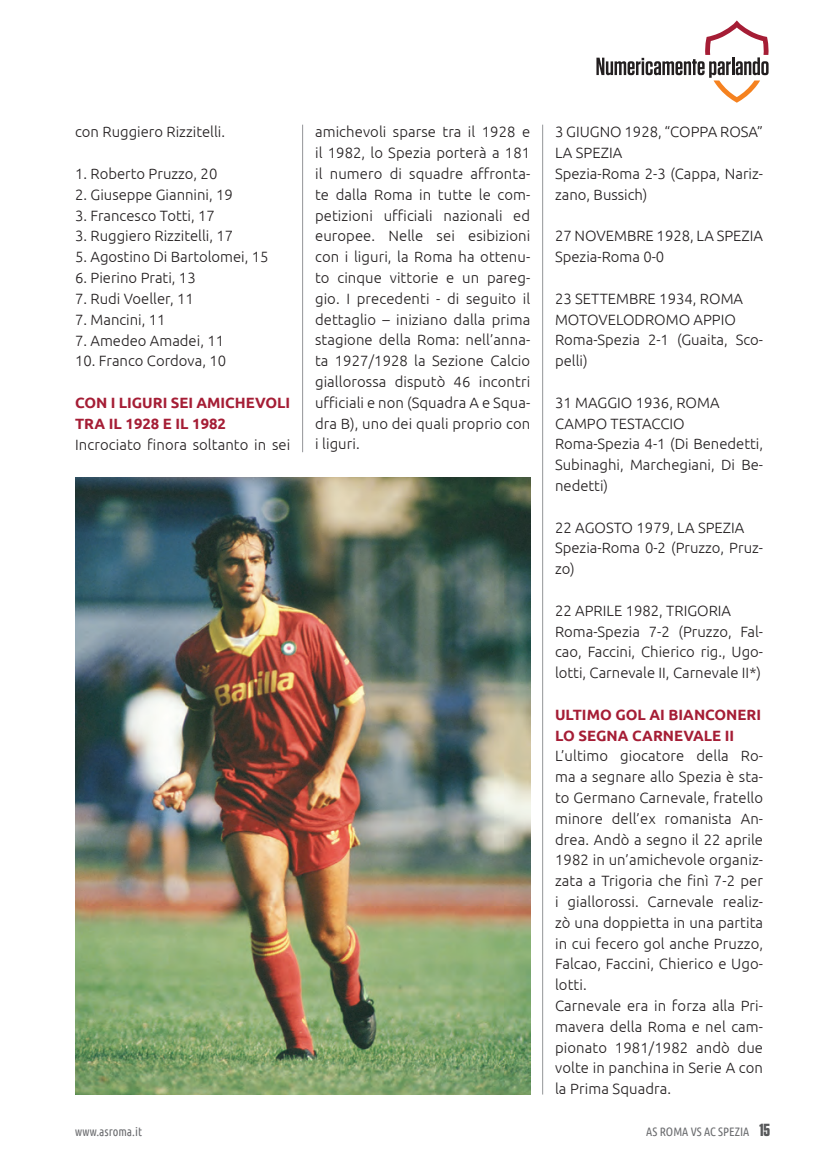
<style>
.page{position:relative;width:819px;height:1166px;background:#fff}
.page>*{position:absolute;margin:0;border:0;box-sizing:border-box;transform-origin:0 0}
.txt_MP015{font:300 14.88px/20.8px "Ubuntu";color:#231f20;text-align:justify}
.titoletto_num_MP015{font:300 14.88px/20.8px "Ubuntu";letter-spacing:.005em;color:#231f20;text-align:justify}
.titoletto_num_MP015-2{font:700 14.88px "Ubuntu";color:#a51d35}
.txt_MP015-2{font:700 14.88px "Ubuntu";color:#a51d35}
.t1{font:12.25px "Ubuntu Condensed";color:#6c6d70}
.s1{font-family:"Tungsten";font-weight:700;font-size:17.5px;color:#57585a}
</style>
<div class="page">
<hr style="left:302px;top:125px;width:1px;height:327px;background:#939598">
<hr style="left:542px;top:125px;width:1px;height:969px;background:#939598">
<svg style="left:596px;top:20px;width:172px;height:83px"></svg>
<img style="left:75px;top:477px;width:455px;height:617px">
<p class="txt_MP015" style="left:75px;top:121px;width:151px">con Ruggiero Rizzitelli.</p>
<p class="txt_MP015" style="left:75px;top:163px;width:144px">1. Roberto Pruzzo, 20</p>
<p class="txt_MP015" style="left:75px;top:184px;width:159px">2. Giuseppe Giannini, 19</p>
<p class="txt_MP015" style="left:75px;top:205px;width:141px">3. Francesco Totti, 17</p>
<p class="txt_MP015" style="left:75px;top:225px;width:160px">3. Ruggiero Rizzitelli, 17</p>
<p class="txt_MP015" style="left:75px;top:246px;width:195px">5. Agostino Di Bartolomei, 15</p>
<p class="txt_MP015" style="left:75px;top:267px;width:122px">6. Pierino Prati, 13</p>
<p class="txt_MP015" style="left:75px;top:288px;width:120px">7. Rudi Voeller, 11</p>
<p class="txt_MP015" style="left:75px;top:308px;width:92px">7. Mancini, 11</p>
<p class="txt_MP015" style="left:75px;top:329px;width:150px">7. Amedeo Amadei, 11</p>
<p class="txt_MP015" style="left:75px;top:350px;width:152px">10. Franco Cordova, 10</p>
<p class="txt_MP015-2" style="left:75px;top:393px;width:216px">CON I LIGURI SEI AMICHEVOLI</p>
<p class="titoletto_num_MP015-2" style="left:75px;top:414px;width:152px">TRA IL 1928 E IL 1982</p>
<p class="txt_MP015" style="left:75px;top:433px;width:216px">Incrociato finora soltanto in sei</p>
<p class="txt_MP015" style="left:315px;top:121px;width:216px">amichevoli sparse tra il 1928 e il 1982, lo Spezia porterà a 181 il numero di squadre affronta&shy;te dalla Roma in tutte le com&shy;petizioni ufficiali nazionali ed europee. Nelle sei esibizioni con i liguri, la Roma ha ottenu&shy;to cinque vittorie e un pareg&shy;gio. I precedenti - di seguito il dettaglio – iniziano dalla prima stagione della Roma: nell’anna&shy;ta 1927/1928 la Sezione Calcio giallorossa disputò 46 incontri ufficiali e non (Squadra A e Squa&shy;dra B), uno dei quali proprio con i liguri.</p>
<p class="txt_MP015" style="left:555px;top:121px;width:209px">3 GIUGNO 1928, “COPPA ROSA”</p>
<p class="txt_MP015" style="left:555px;top:142px;width:69px">LA SPEZIA</p>
<p class="txt_MP015" style="left:555px;top:163px;width:209px">Spezia-Roma 2-3 (Cappa, Nariz&shy;zano, Bussich)</p>
<p class="txt_MP015" style="left:555px;top:225px;width:209px">27 NOVEMBRE 1928, LA SPEZIA</p>
<p class="txt_MP015" style="left:555px;top:246px;width:111px">Spezia-Roma 0-0</p>
<p class="txt_MP015" style="left:555px;top:288px;width:189px">23 SETTEMBRE 1934, ROMA</p>
<p class="txt_MP015" style="left:555px;top:308px;width:182px">MOTOVELODROMO APPIO</p>
<p class="txt_MP015" style="left:555px;top:329px;width:209px">Roma-Spezia 2-1 (Guaita, Sco&shy;pelli)</p>
<p class="txt_MP015" style="left:555px;top:392px;width:166px">31 MAGGIO 1936, ROMA</p>
<p class="txt_MP015" style="left:555px;top:412px;width:131px">CAMPO TESTACCIO</p>
<p class="txt_MP015" style="left:555px;top:433px;width:209px">Roma-Spezia 4-1 (Di Benedetti, Subinaghi, Marchegiani, Di Be&shy;nedetti)</p>
<p class="txt_MP015" style="left:555px;top:516px;width:191px">22 AGOSTO 1979, LA SPEZIA</p>
<p class="txt_MP015" style="left:555px;top:537px;width:209px">Spezia-Roma 0-2 (Pruzzo, Pruz&shy;zo)</p>
<p class="txt_MP015" style="left:555px;top:600px;width:177px">22 APRILE 1982, TRIGORIA</p>
<p class="txt_MP015" style="left:555px;top:620px;width:209px">Roma-Spezia 7-2 (Pruzzo, Fal&shy;cao, Faccini, Chierico rig., Ugo&shy;lotti, Carnevale II, Carnevale II*)</p>
<p class="titoletto_num_MP015-2" style="left:555px;top:705px;width:207px">ULTIMO GOL AI BIANCONERI</p>
<p class="titoletto_num_MP015-2" style="left:555px;top:726px;width:181px">LO SEGNA CARNEVALE II</p>
<p class="titoletto_num_MP015" style="left:555px;top:745px;width:209px">L’ultimo giocatore della Ro&shy;ma a segnare allo Spezia è sta&shy;to Germano Carnevale, fratello minore dell’ex romanista An&shy;drea. Andò a segno il 22 aprile 1982 in un’amichevole organiz&shy;zata a Trigoria che finì 7-2 per i giallorossi. Carnevale realiz&shy;zò una doppietta in una partita in cui fecero gol anche Pruzzo, Falcao, Faccini, Chierico e Ugo&shy;lotti.</p>
<p class="titoletto_num_MP015" style="left:555px;top:995px;width:209px">Carnevale era in forza alla Pri&shy;mavera della Roma e nel cam&shy;pionato 1981/1982 andò due volte in panchina in Serie A con la Prima Squadra.</p>
<p class="t1" style="left:75px;top:1124px;width:68px">www.asroma.it</p>
<p class="t1" style="left:646px;top:1124px;width:125px">AS ROMA VS AC SPEZIA <span class="s1">15</span></p>
</div>
